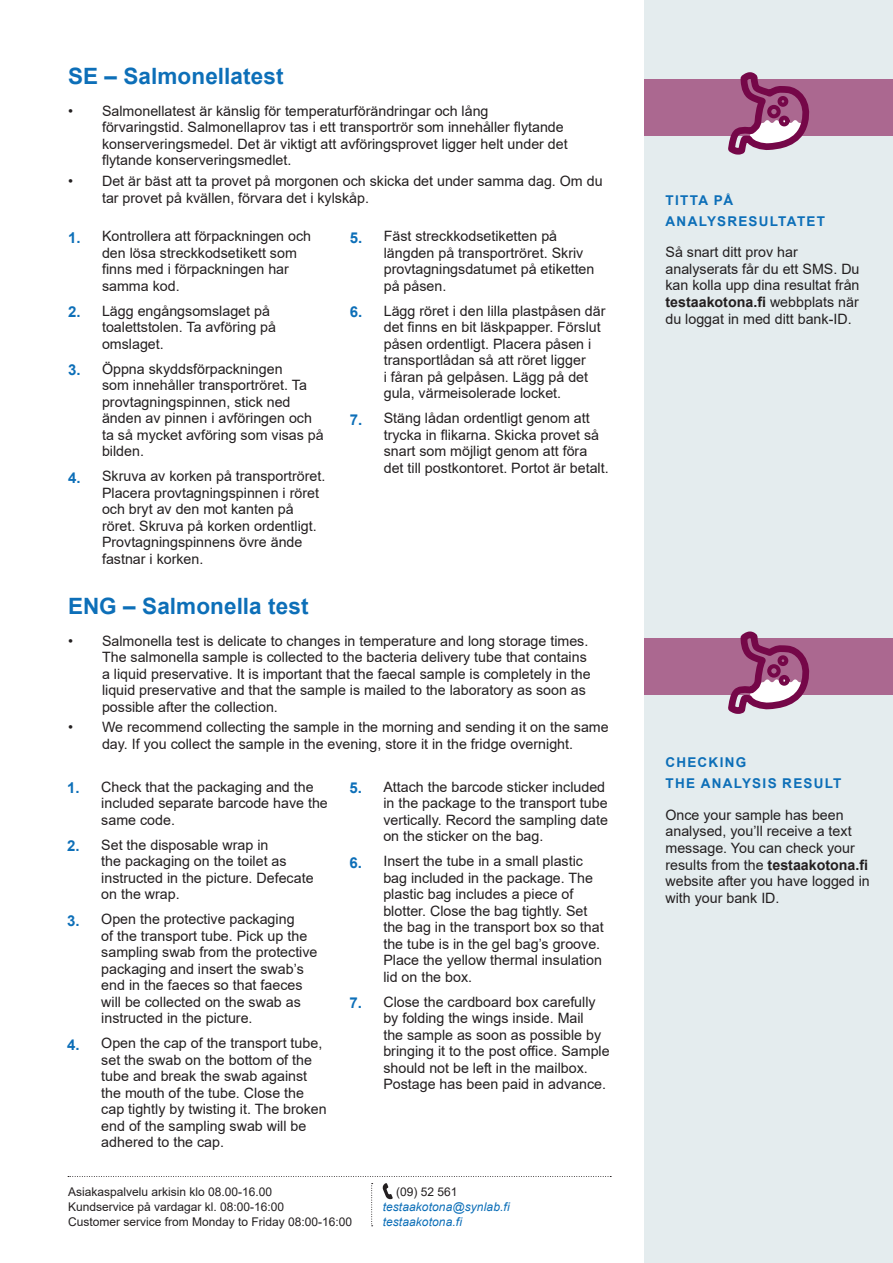
<style>
.page{position:relative;width:893px;height:1263px;background:#fff}
.page>*{position:absolute;margin:0;border:0;box-sizing:border-box;transform-origin:0 0}
.t1{font:700 22.5px "Arial";letter-spacing:.005em;color:#0d6fb8}
.t2{font:14.25px/16.5px "Arial";color:#231f20}
.t3{font:700 13.5px/21px "Arial";letter-spacing:.095em;color:#0d6fb8}
.t4{font:12px/15px "Arial";color:#231f20}
.t5{font:italic 12px/15px "Arial";letter-spacing:.005em;color:#0d6fb8}
.s1{font-weight:700;font-size:15px;color:#0d6fb8}
.s2{font-weight:700}
</style>
<div class="page">
<div style="left:644px;top:0;width:249px;height:1263px;background:#e4ecee"></div>
<svg style="left:68px;top:1176px;width:543px;height:1px"></svg>
<svg style="left:382px;top:1183px;width:11px;height:17px"></svg>
<svg style="left:371px;top:1183px;width:2px;height:43px"></svg>
<div style="left:644px;top:79px;width:249px;height:56px;background:#ab6890"></div>
<svg style="left:728px;top:72px;width:81px;height:83px"></svg>
<div style="left:767px;top:105px;width:14px;height:13px;border:4px solid #750748;border-radius:50%"></div>
<div style="left:779px;top:116px;width:11px;height:10px;border:4px solid #750748;border-radius:50%"></div>
<div style="left:777px;top:96px;width:11px;height:11px;border:4px solid #750748;border-radius:50%"></div>
<div style="left:644px;top:638px;width:249px;height:57px;background:#ab6890"></div>
<svg style="left:728px;top:631px;width:81px;height:83px"></svg>
<div style="left:767px;top:664px;width:14px;height:14px;border:4px solid #750748;border-radius:50%"></div>
<div style="left:779px;top:675px;width:11px;height:11px;border:4px solid #750748;border-radius:50%"></div>
<div style="left:777px;top:655px;width:11px;height:11px;border:4px solid #750748;border-radius:50%"></div>
<h1 class="t1" style="left:68px;top:61px;width:217px">SE – Salmonellatest</h1>
<p class="t2" style="left:102px;top:103px;width:467px;text-indent:-34px">• Salmonellatest är känslig för temperaturförändringar och lång förvaringstid. Salmonellaprov tas i ett transportrör som innehåller flytande konserveringsmedel. Det är viktigt att avföringsprovet ligger helt under det flytande konserveringsmedlet.</p>
<p class="t2" style="left:102px;top:173px;width:502px;text-indent:-34px">• Det är bäst att ta provet på morgonen och skicka det under samma dag. Om du tar provet på kvällen, förvara det i kylskåp.</p>
<p class="t2" style="left:102px;top:228px;width:211px;text-indent:-34px"><span class="s1">1.</span> Kontrollera att förpackningen och den lösa streckkodsetikett som finns med i förpackningen har samma kod.</p>
<p class="t2" style="left:102px;top:303px;width:176px;text-indent:-34px"><span class="s1">2.</span> Lägg engångsomslaget på toalettstolen. Ta avföring på omslaget.</p>
<p class="t2" style="left:102px;top:361px;width:223px;text-indent:-34px"><span class="s1">3.</span> Öppna skyddsförpackningen<br>som innehåller transportröret. Ta provtagningspinnen, stick ned änden av pinnen i avföringen och ta så mycket avföring som visas på bilden.</p>
<p class="t2" style="left:102px;top:468px;width:225px;text-indent:-34px"><span class="s1">4.</span> Skruva av korken på transportröret.<br>Placera provtagningspinnen i röret och bryt av den mot kanten på röret. Skruva på korken ordentligt.<br>Provtagningspinnens övre ände fastnar i korken.</p>
<p class="t2" style="left:384px;top:228px;width:212px;text-indent:-34px"><span class="s1">5.</span> Fäst streckkodsetiketten på längden på transportröret. Skriv provtagningsdatumet på etiketten på påsen.</p>
<p class="t2" style="left:384px;top:303px;width:223px;text-indent:-34px"><span class="s1">6.</span> Lägg röret i den lilla plastpåsen där det finns en bit läskpapper. Förslut påsen ordentligt. Placera påsen i transportlådan så att röret ligger<br>i fåran på gelpåsen. Lägg på det gula, värmeisolerade locket.</p>
<p class="t2" style="left:384px;top:410px;width:226px;text-indent:-34px"><span class="s1">7.</span> Stäng lådan ordentligt genom att trycka in flikarna. Skicka provet så snart som möjligt genom att föra det till postkontoret. Portot är betalt.</p>
<h1 class="t1" style="left:68px;top:590px;width:242px">ENG – Salmonella test</h1>
<p class="t2" style="left:102px;top:632px;width:490px;text-indent:-34px">• Salmonella test is delicate to changes in temperature and long storage times.<br>The salmonella sample is collected to the bacteria delivery tube that contains a liquid preservative. It is important that the faecal sample is completely in the liquid preservative and that the sample is mailed to the laboratory as soon as possible after the collection.</p>
<p class="t2" style="left:68px;top:719px;width:542px;text-align:center">• We recommend collecting the sample in the morning and sending it on the same day. If you collect the sample in the evening, store it in the fridge overnight.</p>
<p class="t2" style="left:101px;top:778px;width:228px;text-indent:-34px"><span class="s1">1.</span> Check that the packaging and the included separate barcode have the same code.</p>
<p class="t2" style="left:101px;top:836px;width:214px;text-indent:-34px"><span class="s1">2.</span> Set the disposable wrap in<br>the packaging on the toilet as instructed in the picture. Defecate on the wrap.</p>
<p class="t2" style="left:101px;top:911px;width:218px;text-indent:-34px"><span class="s1">3.</span> Open the protective packaging<br>of the transport tube. Pick up the sampling swab from the protective packaging and insert the swab’s end in the faeces so that faeces will be collected on the swab as instructed in the picture.</p>
<p class="t2" style="left:101px;top:1035px;width:227px;text-indent:-34px"><span class="s1">4.</span> Open the cap of the transport tube, set the swab on the bottom of the tube and break the swab against the mouth of the tube. Close the cap tightly by twisting it. The broken end of the sampling swab will be adhered to the cap.</p>
<p class="t2" style="left:383px;top:778px;width:226px;text-indent:-34px"><span class="s1">5.</span> Attach the barcode sticker included in the package to the transport tube vertically. Record the sampling date on the sticker on the bag.</p>
<p class="t2" style="left:383px;top:853px;width:222px;text-indent:-34px"><span class="s1">6.</span> Insert the tube in a small plastic bag included in the package. The plastic bag includes a piece of blotter. Close the bag tightly. Set the bag in the transport box so that the tube is in the gel bag’s groove.<br>Place the yellow thermal insulation lid on the box.</p>
<p class="t2" style="left:383px;top:993px;width:228px;text-indent:-34px"><span class="s1">7.</span> Close the cardboard box carefully by folding the wings inside. Mail<br>the sample as soon as possible by bringing it to the post office. Sample should not be left in the mailbox.<br>Postage has been paid in advance.</p>
<p class="t4" style="left:68px;top:1184px;width:286px">Asiakaspalvelu arkisin klo 08.00-16.00<br>Kundservice på vardagar kl. 08:00-16:00<br>Customer service from Monday to Friday 08:00-16:00</p>
<p class="t4" style="left:396px;top:1184px;width:63px">(09) 52 561</p>
<p class="t5" style="left:383px;top:1199px;width:129px">testaakotona@synlab.fi testaakotona.fi</p>
<p class="t3" style="left:665px;top:190px;width:161px">TITTA PÅ<br>ANALYSRESULTATET</p>
<p class="t2" style="left:665px;top:244px;width:196px">Så snart ditt prov har analyserats får du ett SMS. Du kan kolla upp dina resultat från <span class="s2">testaakotona.fi</span> webbplats när du loggat in med ditt bank-ID.</p>
<p class="t3" style="left:665px;top:752px;width:177px">CHECKING<br>THE ANALYSIS RESULT</p>
<p class="t2" style="left:665px;top:807px;width:206px">Once your sample has been analysed, you’ll receive a text message. You can check your results from the <span class="s2">testaakotona.fi </span>website after you have logged in with your bank ID.</p>
</div>
